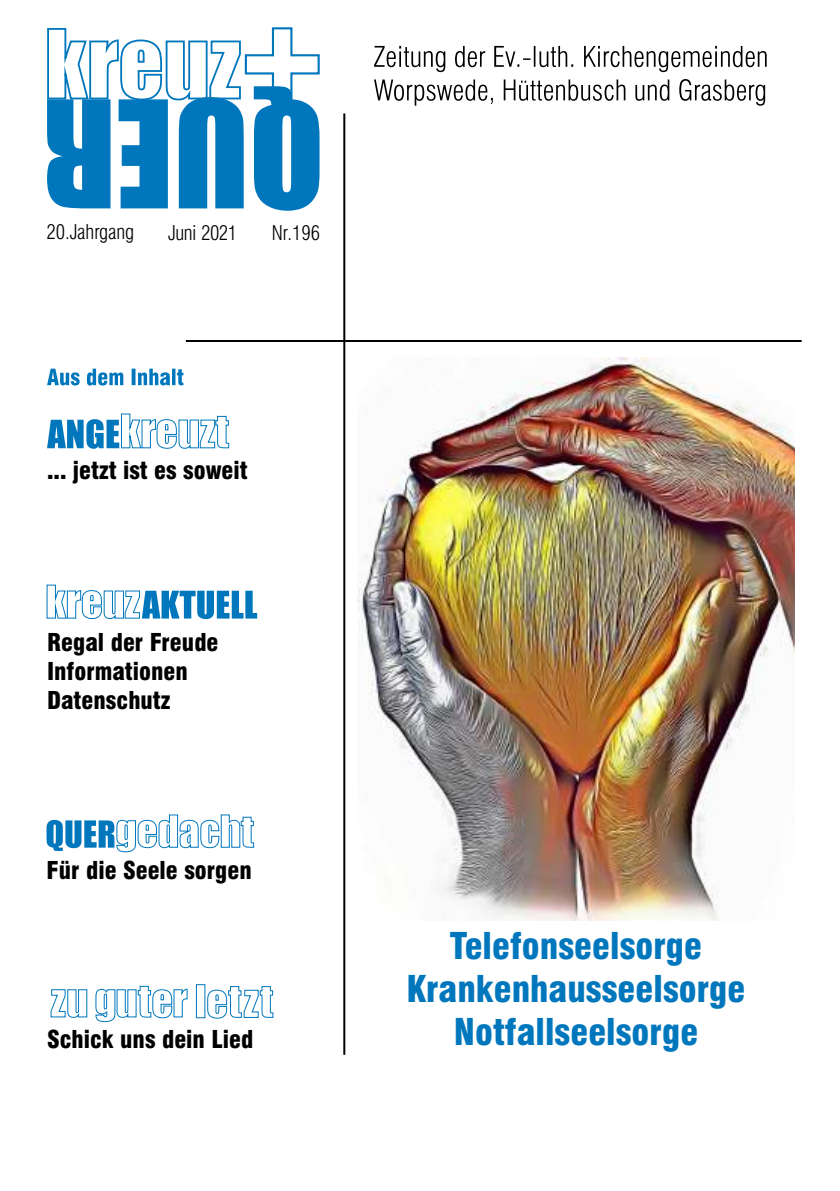
<style>
.page{position:relative;width:840px;height:1191px;background:#fff}
.page>*{position:absolute;margin:0;border:0;box-sizing:border-box;transform-origin:0 0}
.t1{font:900 condensed 36px/43.2px "Swiss 721 BT";color:#0077bd;text-align:center}
.t2{font:900 condensed 24px/28.8px "Swiss 721 BT";color:#000}
.t3{font:300 condensed 20px "Swiss 721 BT";color:#000}
.t4{font:300 condensed 20px "Swiss 721 BT";letter-spacing:-.025em;color:#000}
</style>
<div class="page">
<img style="left:357px;top:357px;width:437px;height:563px">
<svg style="left:50px;top:984px;width:224px;height:38px"></svg>
<svg style="left:46px;top:584px;width:211px;height:35px"></svg>
<svg style="left:47px;top:413px;width:182px;height:36px"></svg>
<svg style="left:46px;top:814px;width:208px;height:39px"></svg>
<hr style="left:186px;top:340px;width:615px;height:2px;background:#000">
<hr style="left:343px;top:113px;width:2px;height:941px;background:#000">
<svg style="left:374px;top:46px;width:392px;height:60px"></svg>
<svg style="left:47px;top:369px;width:136px;height:16px"></svg>
<svg style="left:47px;top:27px;width:273px;height:184px"></svg>
<p class="t3" style="left:46px;top:224px;width:89px">20.Jahrgang</p>
<p class="t4" style="left:168px;top:224px;width:71px">Juni 2021</p>
<p class="t3" style="left:271px;top:224px;width:50px">Nr.196</p>
<p class="t2" style="left:47px;top:458px;width:202px">... jetzt ist es soweit</p>
<p class="t2" style="left:47px;top:630px;width:173px">Regal der Freude<br>Informationen<br>Datenschutz</p>
<p class="t2" style="left:46px;top:858px;width:207px">Für die Seele sorgen</p>
<h1 class="t1" style="left:406px;top:927px;width:340px">Telefonseelsorge<br>Krankenhausseelsorge</h1>
<p class="t2" style="left:47px;top:1027px;width:208px">Schick uns dein Lied</p>
<h1 class="t1" style="left:453px;top:1014px;width:246px">Notfallseelsorge</h1>
</div>
